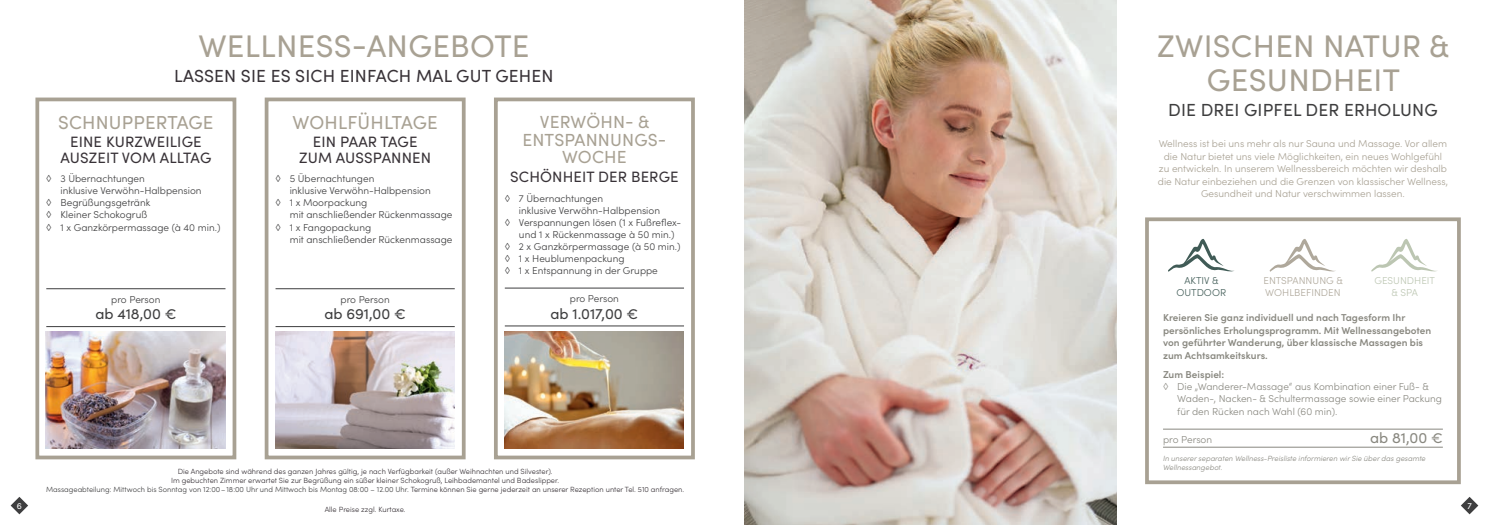
<style>
.page{position:relative;width:1489px;height:525px;background:#fff}
.page>*{position:absolute;margin:0;border:0;box-sizing:border-box;transform-origin:0 0}
.t1{font:31.25px/33.8px "Sofia Pro";letter-spacing:.01em;color:#a8a193;text-align:center}
.t2{font:18.75px "Sofia Pro";letter-spacing:.01em;color:#a8a193}
.t3{font:17.5px "Sofia Pro";letter-spacing:.01em;color:#383237}
.t4{font:17.5px/17.5px "Sofia Pro";letter-spacing:.01em;color:#a8a193;text-align:center}
.t5{font:17.5px "Sofia Pro";letter-spacing:.01em;color:#3e3e3f}
.t6{font:15px/16.2px "Sofia Pro";letter-spacing:.01em;color:#383237;text-align:center}
.t7{font:15px "Sofia Pro";color:#3e3e3f}
.t8{font:15px "Sofia Pro";color:#898880}
.t9{font:300 10px "Sofia Pro";color:#3e3e3f}
.t10{font:300 10px/12.5px "Sofia Pro";color:#a8a193;text-align:center}
.t11{font:600 10px/12.5px "Sofia Pro";color:#898880}
.t12{font:300 10px/12.2px "Sofia Pro";color:#898880}
.t13{font:300 10px/12.5px "Sofia Pro";color:#afa89b}
.t14{font:300 10px/12.5px "Sofia Pro";color:#bcc6b2;text-align:center}
.t15{font:300 10px/12.5px "Sofia Pro";color:#405b56;text-align:center}
.t16{font:8.75px "Sofia Pro";color:#fff}
.t17{font:300 7.5px/8.8px "Sofia Pro";color:#383237;text-align:center}
.t18{font:italic 300 7.5px/8.8px "Sofia Pro";color:#898880}
.s1{color:#3e3e3f}
</style>
<div class="page">
<img style="left:744px;top:0;width:372px;height:524px">
<hr style="left:46px;top:288px;width:179px;height:1px;background:#3e3e3f">
<hr style="left:46px;top:326px;width:179px;height:1px;background:#3e3e3f">
<div style="left:35px;top:97px;width:201px;height:362px;border:4px solid #a8a193"></div>
<hr style="left:275px;top:288px;width:180px;height:1px;background:#3e3e3f">
<hr style="left:275px;top:326px;width:180px;height:1px;background:#3e3e3f">
<div style="left:265px;top:97px;width:200px;height:362px;border:4px solid #a8a193"></div>
<hr style="left:505px;top:288px;width:179px;height:1px;background:#3e3e3f">
<hr style="left:505px;top:325px;width:179px;height:1px;background:#3e3e3f">
<div style="left:494px;top:97px;width:200px;height:362px;border:4px solid #a8a193"></div>
<img style="left:46px;top:332px;width:179px;height:116px">
<img style="left:275px;top:332px;width:179px;height:116px">
<img style="left:504px;top:332px;width:179px;height:116px">
<hr style="left:1162px;top:428px;width:280px;height:1px;background:#898880">
<hr style="left:1162px;top:446px;width:280px;height:1px;background:#898880">
<div style="left:1144px;top:217px;width:316px;height:267px;border:4px solid #a8a193"></div>
<svg style="left:1168px;top:239px;width:66px;height:33px"></svg>
<svg style="left:1269px;top:239px;width:67px;height:33px"></svg>
<svg style="left:1371px;top:239px;width:66px;height:33px"></svg>
<svg style="left:1461px;top:497px;width:17px;height:17px"></svg>
<svg style="left:11px;top:497px;width:17px;height:17px"></svg>
<h1 class="t1" style="left:198px;top:28px;width:333px">WELLNESS-ANGEBOTE</h1>
<h3 class="t3" style="left:174px;top:63px;width:381px">LASSEN SIE ES SICH EINFACH MAL GUT GEHEN</h3>
<h2 class="t2" style="left:58px;top:109px;width:157px">SCHNUPPERTAGE</h2>
<h3 class="t6" style="left:60px;top:133px;width:152px">EINE KURZWEILIGE<br>AUSZEIT VOM ALLTAG</h3>
<p class="t9" style="left:46px;top:172px;width:100px">◊ 3 Übernachtungen</p>
<p class="t9" style="left:60px;top:184px;width:143px">inklusive Verwöhn-Halbpension</p>
<p class="t9" style="left:46px;top:196px;width:105px">◊ Begrüßungsgetränk</p>
<p class="t9" style="left:46px;top:208px;width:102px">◊ Kleiner Schokogruß</p>
<p class="t9" style="left:46px;top:220px;width:176px">◊ 1 x Ganzkörpermassage (à 40 min.)</p>
<p class="t9" style="left:111px;top:292px;width:51px">pro Person</p>
<h3 class="t7" style="left:95px;top:303px;width:83px">ab 418,00 €</h3>
<h2 class="t2" style="left:292px;top:109px;width:147px">WOHLFÜHLTAGE</h2>
<h3 class="t6" style="left:299px;top:133px;width:133px">EIN PAAR TAGE<br>ZUM AUSSPANNEN</h3>
<p class="t9" style="left:275px;top:172px;width:100px">◊ 5 Übernachtungen</p>
<p class="t9" style="left:290px;top:184px;width:143px">inklusive Verwöhn-Halbpension</p>
<p class="t9" style="left:275px;top:196px;width:93px">◊ 1 x Moorpackung</p>
<p class="t9" style="left:290px;top:208px;width:164px">mit anschließender Rückenmassage</p>
<p class="t9" style="left:275px;top:220px;width:97px">◊ 1 x Fangopackung</p>
<p class="t9" style="left:290px;top:232px;width:164px">mit anschließender Rückenmassage</p>
<p class="t9" style="left:340px;top:292px;width:51px">pro Person</p>
<h3 class="t7" style="left:324px;top:303px;width:83px">ab 691,00 €</h3>
<h3 class="t4" style="left:522px;top:112px;width:143px">VERWÖHN- &amp;<br>ENTSPANNUNGS-<br>WOCHE</h3>
<h3 class="t6" style="left:510px;top:168px;width:170px">SCHÖNHEIT DER BERGE</h3>
<p class="t9" style="left:505px;top:191px;width:100px">◊ 7 Übernachtungen</p>
<p class="t9" style="left:519px;top:203px;width:143px">inklusive Verwöhn-Halbpension</p>
<p class="t9" style="left:505px;top:215px;width:178px">◊ Verspannungen lösen (1 x Fußreflex-</p>
<p class="t9" style="left:519px;top:227px;width:157px">und 1 x Rückenmassage à 50 min.)</p>
<p class="t9" style="left:505px;top:239px;width:177px">◊ 2 x Ganzkörpermassage (à 50 min.)</p>
<p class="t9" style="left:505px;top:251px;width:121px">◊ 1 x Heublumenpackung</p>
<p class="t9" style="left:505px;top:263px;width:155px">◊ 1 x Entspannung in der Gruppe</p>
<p class="t9" style="left:570px;top:291px;width:51px">pro Person</p>
<h3 class="t7" style="left:550px;top:302px;width:89px">ab 1.017,00 €</h3>
<p class="t17" style="left:46px;top:466px;width:639px">Die Angebote sind während des ganzen Jahres gültig, je nach Verfügbarkeit (außer Weihnachten und Silvester).<br>Im gebuchten Zimmer erwartet Sie zur Begrüßung ein süßer kleiner Schokogruß, Leihbademantel und Badeslipper.<br><span class="s1">Massageabteilung: Mittwoch bis Sonntag von 12:00–18:00 Uhr und Mittwoch bis Montag 08:00 – 12.00 Uhr</span>. Termine können Sie gerne jederzeit an unserer Rezeption unter Tel. 510 anfragen.</p>
<h1 class="t1" style="left:1157px;top:28px;width:294px">ZWISCHEN NATUR &amp;<br>GESUNDHEIT</h1>
<h3 class="t5" style="left:1168px;top:97px;width:271px">DIE DREI GIPFEL DER ERHOLUNG</h3>
<p class="t10" style="left:1157px;top:137px;width:291px">Wellness ist bei uns mehr als nur Sauna und Massage. Vor allem die Natur bietet uns viele Möglichkeiten, ein neues Wohlgefühl zu entwickeln. In unserem Wellnessbereich möchten wir deshalb die Natur einbeziehen und die Grenzen von klassischer Wellness, Gesundheit und Natur verschwimmen lassen.</p>
<p class="t15" style="left:1176px;top:273px;width:51px">AKTIV &amp;<br>OUTDOOR</p>
<p class="t13" style="left:1263px;top:273px;width:81px">ENTSPANNUNG &amp;<br>WOHLBEFINDEN</p>
<p class="t14" style="left:1374px;top:273px;width:62px">GESUNDHEIT &amp; SPA</p>
<p class="t11" style="left:1162px;top:310px;width:270px">Kreieren Sie ganz individuell und nach Tagesform Ihr persönliches Erholungsprogramm. Mit Wellnessangeboten von geführter Wanderung, über klassische Massagen bis zum Achtsamkeitskurs.</p>
<p class="t11" style="left:1162px;top:367px;width:63px">Zum Beispiel:</p>
<p class="t12" style="left:1177px;top:380px;width:266px;text-indent:-14px">◊ Die „Wanderer-Massage“ aus Kombination einer Fuß- &amp;<br>Waden-, Nacken- &amp; Schultermassage sowie einer Packung für den Rücken nach Wahl (60 min).</p>
<p class="t12" style="left:1162px;top:433px;width:51px">pro Person</p>
<h3 class="t8" style="left:1369px;top:427px;width:74px">ab 81,00 €</h3>
<p class="t18" style="left:1162px;top:453px;width:264px">In unserer separaten Wellness-Preisliste informieren wir Sie über das gesamte<br>Wellnessangebot.</p>
<p class="t16" style="left:17px;top:499px;width:7px">6</p>
<p class="t16" style="left:1467px;top:499px;width:6px">7</p>
<p class="t17" style="left:325px;top:504px;width:82px">Alle Preise zzgl. Kurtaxe.</p>
</div>
